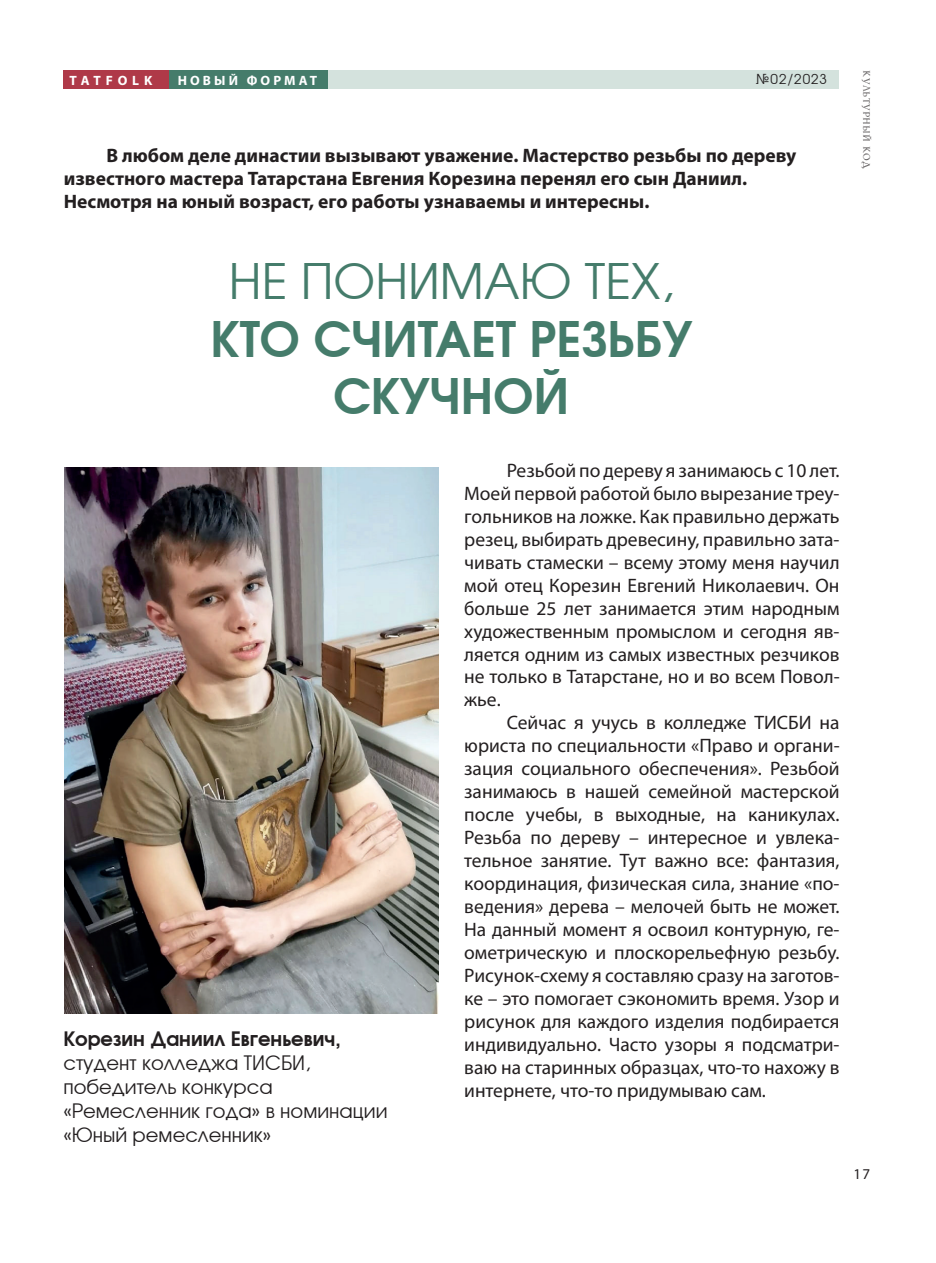
<style>
.page{position:relative;width:936px;height:1263px;background:#fff}
.page>*{position:absolute;margin:0;border:0;box-sizing:border-box;transform-origin:0 0}
.t1{font:700 48px/57.6px "Gothic Eurasian";color:#457c6b;text-align:center}
.t2{font:48px "Gothic Eurasian";color:#457c6b}
.t3{font:19.5px/23px "TT Myriad Pro";color:#231f20;text-align:justify}
.t4{font:700 19.5px/23px "TT Myriad Pro";color:#231f20}
.t5{font:19.5px/24px "Gothic Eurasian";color:#231f20}
.t6{font:700 19.5px "Gothic Eurasian";color:#231f20}
.t7{font:15px "TT Myriad Pro";color:#231f20}
.t8{font:700 13.5px "TT Myriad Pro";letter-spacing:.23em;color:#fff}
.t9{font:13.5px "Gothic Eurasian";letter-spacing:.07em;color:#231f20}
.t10{font:700 13.5px "TT Myriad Pro";letter-spacing:.36em;color:#fff}
.t11{font:9px "TT Lidia";letter-spacing:.03em;color:#231f20}
</style>
<div class="page">
<div style="left:163px;top:70px;width:165px;height:19px;background:#457c6b"></div>
<div style="left:63px;top:70px;width:105px;height:19px;background:#af3948"></div>
<div style="left:328px;top:70px;width:511px;height:19px;background:#d4e2dd"></div>
<img style="left:64px;top:468px;width:375px;height:545px">
<p class="t10" style="left:70px;top:71px;width:84px">TATFOLK</p>
<p class="t8" style="left:178px;top:71px;width:141px">НОВЫЙ ФОРМАТ</p>
<p class="t9" style="left:755px;top:71px;width:73px">№02/2023</p>
<p class="t11" style="left:871px;top:70px;width:100px;rotate:90deg">КУЛЬТУРНЫЙ КОД</p>
<p class="t4" style="left:64px;top:144px;width:734px;text-indent:43px">В любом деле династии вызывают уважение. Мастерство резьбы по дереву известного мастера Татарстана Евгения Корезина перенял его сын Даниил.<br>Несмотря на юный возраст, его работы узнаваемы и интересны.</p>
<h1 class="t2" style="left:229px;top:253px;width:446px">НЕ ПОНИМАЮ ТЕХ,</h1>
<h1 class="t1" style="left:210px;top:310px;width:483px">КТО СЧИТАЕТ РЕЗЬБУ<br>СКУЧНОЙ</h1>
<p class="t6" style="left:63px;top:1026px;width:279px">Корезин Даниил Евгеньевич,</p>
<p class="t5" style="left:63px;top:1050px;width:326px">студент колледжа ТИСБИ, победитель конкурса «Ремесленник года» в номинации «Юный ремесленник»</p>
<p class="t3" style="left:464px;top:458px;width:377px;text-indent:43px">Резьбой по дереву я занимаюсь с 10 лет.<br>Моей первой работой было вырезание треу&shy;гольников на ложке. Как правильно держать резец, выбирать древесину, правильно зата&shy;чивать стамески – всему этому меня научил мой отец Корезин Евгений Николаевич. Он больше 25 лет занимается этим народным художественным промыслом и сегодня яв&shy;ляется одним из самых известных резчиков не только в Татарстане, но и во всем Повол&shy;жье.</p>
<p class="t3" style="left:464px;top:711px;width:377px;text-indent:43px">Сейчас я учусь в колледже ТИСБИ на юриста по специальности «Право и органи&shy;зация социального обеспечения». Резьбой занимаюсь в нашей семейной мастерской после учебы, в выходные, на каникулах.<br>Резьба по дереву – интересное и увлека&shy;тельное занятие. Тут важно все: фантазия, координация, физическая сила, знание «по&shy;ведения» дерева – мелочей быть не может.<br>На данный момент я освоил контурную, ге&shy;ометрическую и плоскорельефную резьбу.<br>Рисунок-схему я составляю сразу на заготов&shy;ке – это помогает сэкономить время. Узор и рисунок для каждого изделия подбирается индивидуально. Часто узоры я подсматри&shy;ваю на старинных образцах, что-то нахожу в интернете, что-то придумываю сам.</p>
<p class="t7" style="left:853px;top:1165px;width:18px">17</p>
</div>
